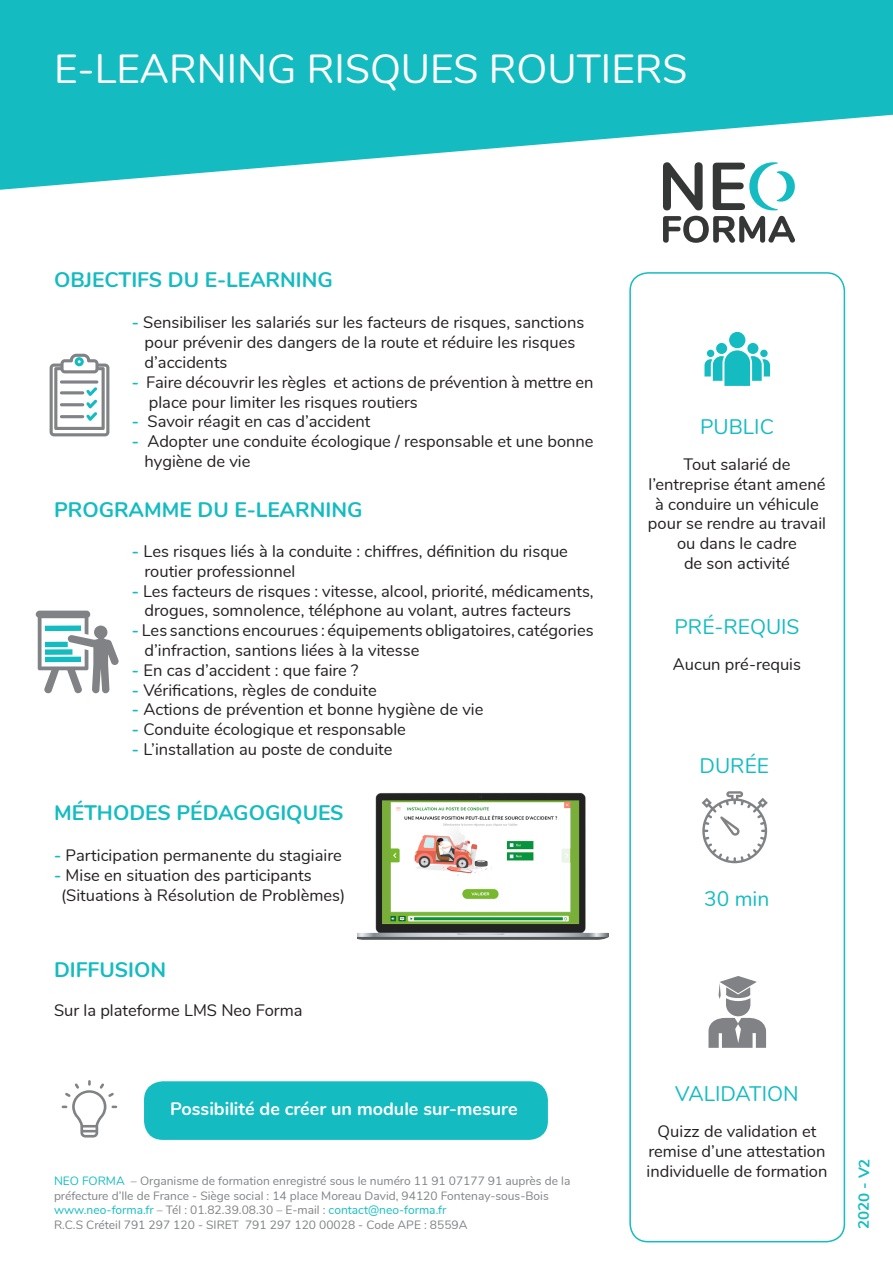
<style>
.page{position:relative;width:893px;height:1263px;background:#fff}
.page>*{position:absolute;margin:0;border:0;box-sizing:border-box;transform-origin:0 0}
.t1{font:40.5px "Nunito";color:#fff}
.t2{font:700 21px "Nunito";color:#14bcc1}
.t3{font:21px "Nunito";color:#14bcc1}
.t4{font:700 18px "Nunito";color:#fff}
.t5{font:16.5px/19.8px "Nunito";color:#231f20}
.t6{font:700 15px "Nunito";color:#14bcc1}
.t7{font:12px/14.4px "Nunito";color:#808285}
.s1{font-weight:700;color:#14bcc1}
.s2{color:#fff}
.s3{color:#14bcc1}
</style>
<div class="page">
<div style="left:629px;top:272px;width:216px;height:970px;border:2px solid #14bcc1;border-radius:18px"></div>
<svg style="left:0;top:0;width:893px;height:190px;fill:#14bcc1"></svg>
<svg style="left:50px;top:354px;width:59px;height:82px"></svg>
<svg style="left:704px;top:332px;width:66px;height:54px"></svg>
<svg style="left:36px;top:611px;width:83px;height:82px"></svg>
<div style="left:45px;top:625px;width:36px;height:6px;background:#14bcc1"></div>
<svg style="left:708px;top:976px;width:58px;height:72px"></svg>
<svg style="left:663px;top:162px;width:40px;height:48px"></svg>
<svg style="left:713px;top:162px;width:82px;height:48px"></svg>
<svg style="left:663px;top:216px;width:132px;height:27px"></svg>
<div style="left:145px;top:1082px;width:402px;height:57px;background:#14bcc1;border-radius:18px"></div>
<div style="left:144px;top:1081px;width:404px;height:59px;border:2px solid #14bcc1;border-radius:18px"></div>
<svg style="left:702px;top:791px;width:66px;height:72px"></svg>
<svg style="left:62px;top:1080px;width:55px;height:57px"></svg>
<img style="left:358px;top:792px;width:251px;height:148px">
<h1 class="t1" style="left:54px;top:46px;width:635px">E-LEARNING RISQUES ROUTIERS</h1>
<p class="t2" style="left:54px;top:268px;width:280px">OBJECTIFS DU E-LEARNING</p>
<p class="t5" style="left:145px;top:312px;width:441px;text-indent:-13px"><span class="s1">-</span> Sensibiliser les salariés sur les facteurs de risques, sanctions pour prévenir des dangers de la route et réduire les risques d’accidents</p>
<p class="t5" style="left:149px;top:372px;width:446px;text-indent:-17px"><span class="s1">-</span> Faire découvrir les règles et actions de prévention à mettre en place pour limiter les risques routiers</p>
<p class="t5" style="left:132px;top:411px;width:240px"><span class="s1">-</span> Savoir réagit en cas d’accident</p>
<p class="t5" style="left:145px;top:431px;width:450px;text-indent:-13px"><span class="s1">-</span> Adopter une conduite écologique / responsable et une bonne hygiène de vie</p>
<p class="t2" style="left:54px;top:498px;width:310px">PROGRAMME DU E-LEARNING</p>
<p class="t5" style="left:145px;top:540px;width:425px;text-indent:-13px"><span class="s1">-</span> Les risques liés à la conduite : chiffres, définition du risque routier professionnel</p>
<p class="t5" style="left:132px;top:581px;width:463px;text-align:center"><span class="s1">-</span> Les facteurs de risques : vitesse, alcool, priorité, médicaments, drogues, somnolence, téléphone au volant, autres facteurs</p>
<p class="t5" style="left:145px;top:620px;width:450px;text-indent:-13px"><span class="s1">-</span> Les sanctions encourues : équipements obligatoires, catégories d’infraction, santions liées à la vitesse</p>
<p class="t5" style="left:132px;top:660px;width:228px"><span class="s1">-</span> En cas d’accident : que faire ?</p>
<p class="t5" style="left:132px;top:679px;width:246px"><span class="s1">-</span> Vérifications, règles de conduite</p>
<p class="t5" style="left:132px;top:699px;width:353px"><span class="s1">-</span> Actions de prévention et bonne hygiène de vie</p>
<p class="t5" style="left:132px;top:719px;width:276px"><span class="s1">-</span> Conduite écologique et responsable</p>
<p class="t5" style="left:132px;top:739px;width:262px"><span class="s1">-</span> L’installation au poste de conduite</p>
<p class="t2" style="left:54px;top:800px;width:291px">MÉTHODES PÉDAGOGIQUES</p>
<p class="t5" style="left:54px;top:845px;width:289px"><span class="s1">-</span> Participation permanente du stagiaire</p>
<p class="t5" style="left:54px;top:865px;width:293px"><span class="s1">-</span> Mise en situation des participants <span class="s2">-</span>(Situations à Résolution de Problèmes)</p>
<p class="t2" style="left:54px;top:957px;width:114px">DIFFUSION</p>
<p class="t5" style="left:54px;top:1000px;width:250px">Sur la plateforme LMS Neo Forma</p>
<p class="t4" style="left:170px;top:1098px;width:349px">Possibilité de créer un module sur-mesure</p>
<p class="t7" style="left:54px;top:1174px;width:518px"><span class="s3">NEO FORMA</span> – Organisme de formation enregistré sous le numéro 11 91 07177 91 auprès de la préfecture d’Ile de France - Siège social : 14 place Moreau David, 94120 Fontenay-sous-Bois <span class="s3">www.neo-forma.fr</span> – Tél : 01.82.39.08.30 – E-mail : <span class="s3">contact@neo-forma.fr<br></span>R.C.S Créteil 791 297 120 - SIRET 791 297 120 00028 - Code APE : 8559A</p>
<p class="t3" style="left:700px;top:415px;width:75px">PUBLIC</p>
<p class="t5" style="left:648px;top:454px;width:180px;text-align:center">Tout salarié de l’entreprise étant amené à conduire un véhicule pour se rendre au travail ou dans le cadre<br>de son activité</p>
<p class="t3" style="left:674px;top:614px;width:127px">PRÉ-REQUIS</p>
<p class="t5" style="left:673px;top:654px;width:130px">Aucun pré-requis</p>
<p class="t3" style="left:699px;top:753px;width:71px">DURÉE</p>
<p class="t3" style="left:704px;top:886px;width:67px">30 min</p>
<p class="t3" style="left:675px;top:1082px;width:125px">VALIDATION</p>
<p class="t5" style="left:647px;top:1121px;width:182px;text-align:center">Quizz de validation et remise d’une attestation individuelle de formation</p>
<p class="t6" style="left:855px;top:1229px;width:72px;rotate:-89deg">2020 - V2</p>
</div>
